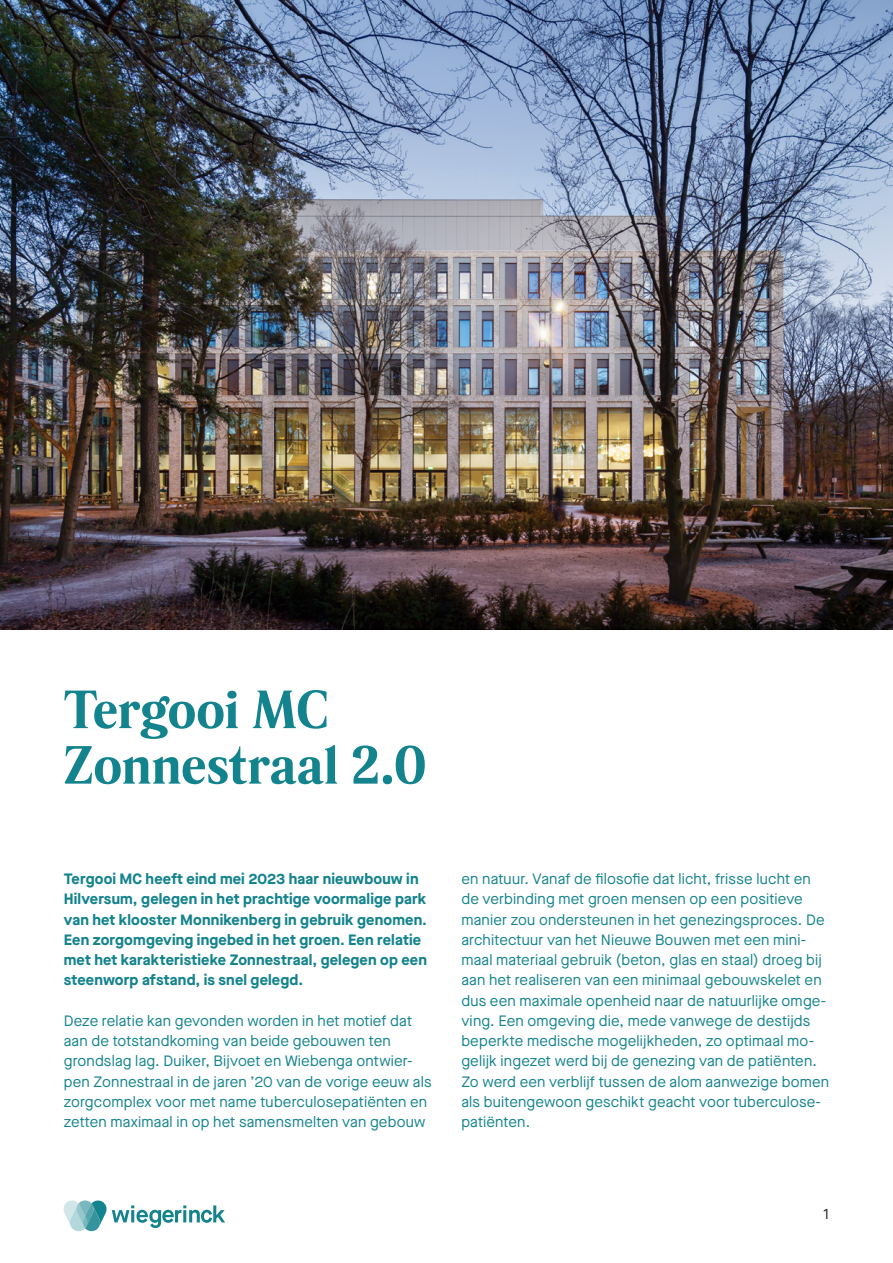
<style>
.page{position:relative;width:893px;height:1263px;background:#fff}
.page>*{position:absolute;margin:0;border:0;box-sizing:border-box;transform-origin:0 0}
.Titel_Onderzoek{font:700 51px "Rando";letter-spacing:-.005em;color:#13838d}
.Broodtekst_-_NL{font:15px/20.2px "Maison Neue";letter-spacing:.01em;color:#13838d}
.Broodtekst_-_NL-2{font:700 15px/20.2px "Maison Neue";letter-spacing:.01em;color:#13838d}
.t1{font:15px "Maison Neue";color:#231f20}
</style>
<div class="page">
<img style="left:0;top:0;width:893px;height:630px">
<svg style="left:64px;top:1200px;width:161px;height:31px"></svg>
<p class="Titel_Onderzoek" style="left:64px;top:672px;width:266px">Tergooi MC</p>
<p class="Titel_Onderzoek" style="left:64px;top:728px;width:365px">Zonnestraal 2.0</p>
<p class="Broodtekst_-_NL-2" style="left:64px;top:868px;width:365px">Tergooi MC heeft eind mei 2023 haar nieuwbouw in Hilversum, gelegen in het prachtige voormalige park van het klooster Monnikenberg in gebruik genomen.<br>Een zorgomgeving ingebed in het groen. Een relatie met het karakteristieke Zonnestraal, gelegen op een steenworp afstand, is snel gelegd.</p>
<p class="Broodtekst_-_NL" style="left:64px;top:1010px;width:369px">Deze relatie kan gevonden worden in het motief dat aan de totstandkoming van beide gebouwen ten grondslag lag. Duiker, Bijvoet en Wiebenga ontwier&shy;pen Zonnestraal in de jaren ’20 van de vorige eeuw als zorgcomplex voor met name tuberculosepatiënten en zetten maximaal in op het samensmelten van gebouw</p>
<p class="Broodtekst_-_NL" style="left:461px;top:868px;width:369px">en natuur. Vanaf de filosofie dat licht, frisse lucht en de verbinding met groen mensen op een positieve manier zou ondersteunen in het genezingsproces. De architectuur van het Nieuwe Bouwen met een mini&shy;maal materiaal gebruik (beton, glas en staal) droeg bij aan het realiseren van een minimaal gebouwskelet en dus een maximale openheid naar de natuurlijke omge&shy;ving. Een omgeving die, mede vanwege de destijds beperkte medische mogelijkheden, zo optimaal mo&shy;gelijk ingezet werd bij de genezing van de patiënten.<br>Zo werd een verblijf tussen de alom aanwezige bomen als buitengewoon geschikt geacht voor tuberculose&shy;patiënten.</p>
<p class="t1" style="left:824px;top:1204px;width:7px">1</p>
</div>
